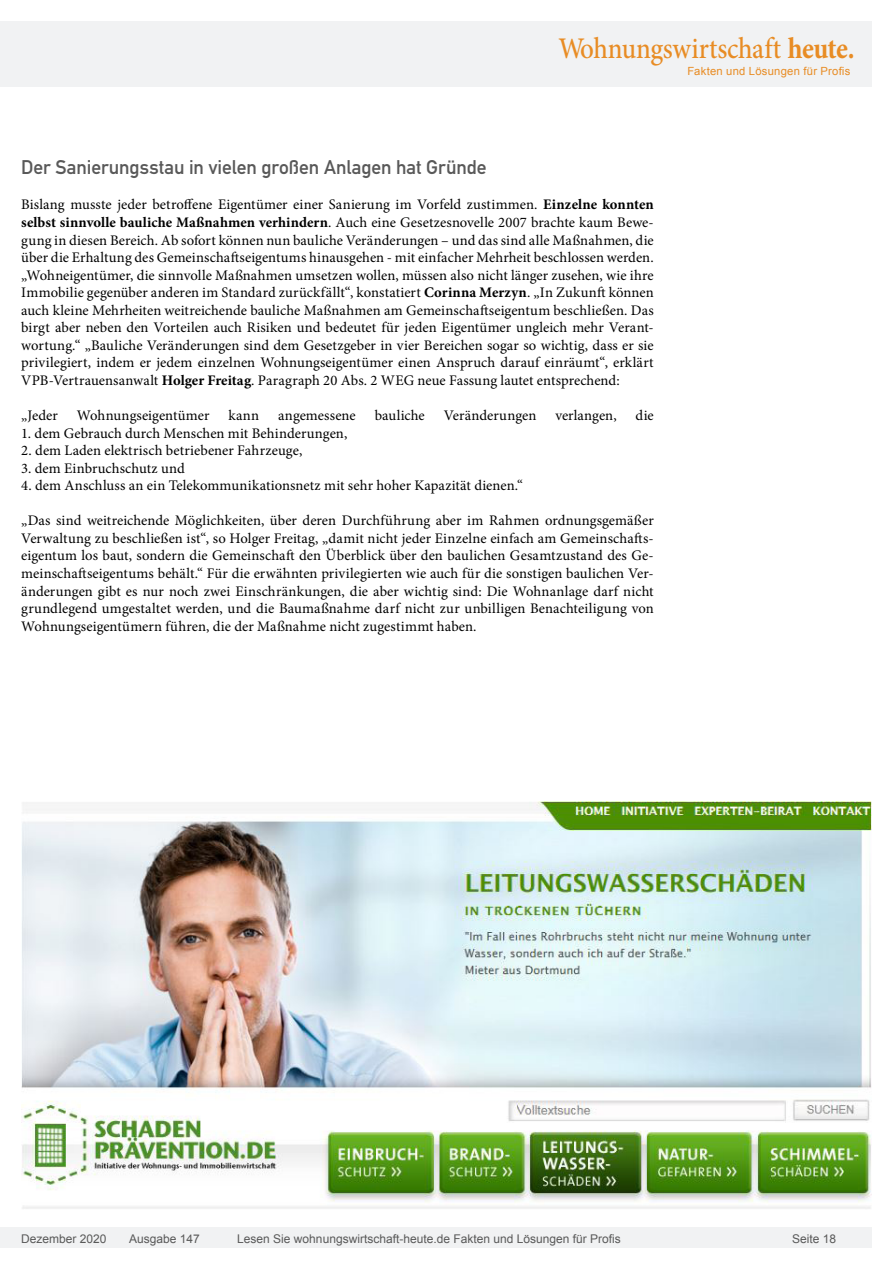
<style>
.page{position:relative;width:893px;height:1263px;background:#fff}
.page>*{position:absolute;margin:0;border:0;box-sizing:border-box;transform-origin:0 0}
.t1{font:500 30px "Minion Pro";letter-spacing:-.01em;color:#e88c24;scale:.9 1}
.Überschrift_Grau{font:19.5px "DIN Mittelschrift";letter-spacing:-.005em;color:#595959}
.Fließtext_erste_Zeil{font:14.7px/17.5px "Minion Pro";letter-spacing:.005em;color:#000;text-align:justify}
.t2{font:12px "Arial";color:#595959}
.t3{font:11.25px "Arial";letter-spacing:.025em;color:#e88c24}
.s1{font-weight:700}
</style>
<div class="page">
<div style="left:0;top:1227px;width:872px;height:20px;background:#f1f2f3"></div>
<div style="left:0;top:21px;width:872px;height:66px;background:#f1f2f3"></div>
<img style="left:21px;top:802px;width:851px;height:407px">
<h1 class="t1" style="left:558px;top:28px;width:331px">Wohnungswirtschaft <span class="s1">heute.</span></h1>
<p class="t3" style="left:687px;top:63px;width:165px">Fakten und Lösungen für Profis</p>
<p class="Überschrift_Grau" style="left:21px;top:156px;width:467px">Der Sanierungsstau in vielen großen Anlagen hat Gründe</p>
<p class="Fließtext_erste_Zeil" style="left:21px;top:196px;width:634px">Bislang musste jeder betroffene Eigentümer einer Sanierung im Vorfeld zustimmen. <span class="s1">Einzelne konnten selbst sinnvolle bauliche Maßnahmen verhindern</span>. Auch eine Gesetzesnovelle 2007 brachte kaum Bewe&shy;gung in diesen Bereich. Ab sofort können nun bauliche Veränderungen – und das sind alle Maßnahmen, die über die Erhaltung des Gemeinschaftseigentums hinausgehen - mit einfacher Mehrheit beschlossen werden. „Wohneigentümer, die sinnvolle Maßnahmen umsetzen wollen, müssen also nicht länger zusehen, wie ihre Immobilie gegenüber anderen im Standard zurückfällt“, konstatiert <span class="s1">Corinna Merzyn</span>. „In Zukunft können auch kleine Mehrheiten weitreichende bauliche Maßnahmen am Gemeinschaftseigentum beschließen. Das birgt aber neben den Vorteilen auch Risiken und bedeutet für jeden Eigentümer ungleich mehr Verant&shy;wortung.“ „Bauliche Veränderungen sind dem Gesetzgeber in vier Bereichen sogar so wichtig, dass er sie privilegiert, indem er jedem einzelnen Wohnungseigentümer einen Anspruch darauf einräumt“, erklärt VPB-Vertrauensanwalt <span class="s1">Holger Freitag</span>. Paragraph 20 Abs. 2 WEG neue Fassung lautet entsprechend:</p>
<p class="Fließtext_erste_Zeil" style="left:21px;top:407px;width:38px">„Jeder</p>
<p class="Fließtext_erste_Zeil" style="left:77px;top:407px;width:134px">Wohnungseigentümer</p>
<p class="Fließtext_erste_Zeil" style="left:228px;top:407px;width:32px">kann</p>
<p class="Fließtext_erste_Zeil" style="left:278px;top:407px;width:79px">angemessene</p>
<p class="Fließtext_erste_Zeil" style="left:375px;top:407px;width:52px">bauliche</p>
<p class="Fließtext_erste_Zeil" style="left:444px;top:407px;width:94px">Veränderungen</p>
<p class="Fließtext_erste_Zeil" style="left:555px;top:407px;width:63px">verlangen,</p>
<p class="Fließtext_erste_Zeil" style="left:636px;top:407px;width:20px">die</p>
<p class="Fließtext_erste_Zeil" style="left:21px;top:424px;width:328px">1. dem Gebrauch durch Menschen mit Behinderungen,</p>
<p class="Fließtext_erste_Zeil" style="left:21px;top:442px;width:283px">2. dem Laden elektrisch betriebener Fahrzeuge,</p>
<p class="Fließtext_erste_Zeil" style="left:21px;top:459px;width:165px">3. dem Einbruchschutz und</p>
<p class="Fließtext_erste_Zeil" style="left:21px;top:477px;width:503px">4. dem Anschluss an ein Telekommunikationsnetz mit sehr hoher Kapazität dienen.“</p>
<p class="Fließtext_erste_Zeil" style="left:21px;top:512px;width:634px">„Das sind weitreichende Möglichkeiten, über deren Durchführung aber im Rahmen ordnungsgemäßer Verwaltung zu beschließen ist“, so Holger Freitag, „damit nicht jeder Einzelne einfach am Gemeinschafts&shy;eigentum los baut, sondern die Gemeinschaft den Überblick über den baulichen Gesamtzustand des Ge&shy;meinschaftseigentums behält.“ Für die erwähnten privilegierten wie auch für die sonstigen baulichen Ver&shy;änderungen gibt es nur noch zwei Einschränkungen, die aber wichtig sind: Die Wohnanlage darf nicht grundlegend umgestaltet werden, und die Baumaßnahme darf nicht zur unbilligen Benachteiligung von Wohnungseigentümern führen, die der Maßnahme nicht zugestimmt haben.</p>
<p class="t2" style="left:21px;top:1230px;width:87px">Dezember 2020</p>
<p class="t2" style="left:129px;top:1230px;width:72px">Ausgabe 147</p>
<p class="t2" style="left:237px;top:1230px;width:385px">Lesen Sie wohnungswirtschaft-heute.de Fakten und Lösungen für Profis</p>
<p class="t2" style="left:792px;top:1231px;width:46px">Seite 18</p>
</div>
